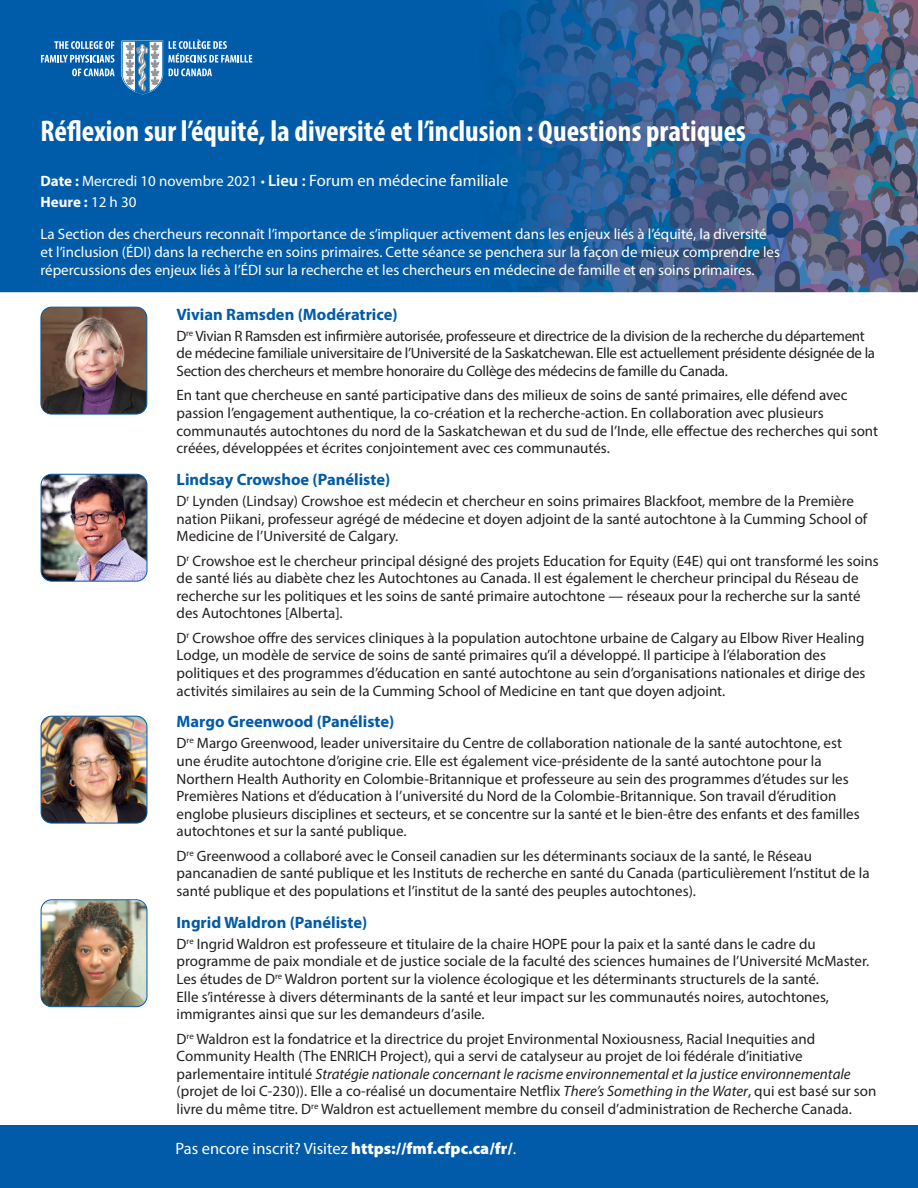
<style>
.page{position:relative;width:918px;height:1188px;background:#fff}
.page>*{position:absolute;margin:0;border:0;box-sizing:border-box;transform-origin:0 0}
.t1{font:700 condensed 30px "Myriad Pro";color:#fff}
.t2{font:16.5px "Myriad Pro";color:#fff}
.t3{font:700 16.5px "Myriad Pro";color:#015ba9}
.t4{font:15px/17.7px "Myriad Pro";color:#231f20}
.t5{font:15px/18px "Myriad Pro";color:#fff}
.t6{font:15px/17.7px "Myriad Pro";letter-spacing:-.02em;color:#231f20}
.t7{font:700 15px "Myriad Pro";color:#fff}
.s1{font-weight:700;font-size:15px}
.s2{font-size:15px}
.s3{font-weight:600}
.s4{font-weight:400}
.s5{font-style:italic}
.s6{font-weight:900}
</style>
<div class="page">
<img style="left:0;top:0;width:918px;height:293px">
<svg style="left:54px;top:41px;width:60px;height:8px"></svg>
<svg style="left:41px;top:55px;width:74px;height:8px"></svg>
<svg style="left:72px;top:69px;width:43px;height:7px"></svg>
<svg style="left:121px;top:40px;width:131px;height:54px;background:#4585ba"></svg>
<img style="left:41px;top:307px;width:106px;height:106px">
<div style="left:41px;top:307px;width:106px;height:108px;border:1px solid #015ba9;border-radius:11px"></div>
<img style="left:41px;top:474px;width:106px;height:106px">
<div style="left:41px;top:474px;width:106px;height:108px;border:1px solid #015ba9;border-radius:11px"></div>
<img style="left:41px;top:716px;width:106px;height:106px">
<div style="left:41px;top:716px;width:106px;height:108px;border:1px solid #015ba9;border-radius:11px"></div>
<img style="left:41px;top:901px;width:106px;height:106px">
<div style="left:41px;top:899px;width:106px;height:108px;border:1px solid #015ba9;border-radius:11px"></div>
<div style="left:0;top:1125px;width:918px;height:63px;background:#015ba9"></div>
<p class="t1" style="left:40px;top:113px;width:707px">Réflexion sur l’équité, la diversité et l’inclusion : Questions pratiques</p>
<p class="t2" style="left:40px;top:170px;width:469px"><span class="s1">Date :</span> <span class="s2">Mercredi 10 novembre 2021 •</span> <span class="s3">Lieu :</span> Forum en médecine familiale</p>
<p class="t7" style="left:40px;top:193px;width:98px">Heure : <span class="s4">12 h 30</span></p>
<p class="t5" style="left:40px;top:225px;width:741px">La Section des chercheurs reconnaît l’importance de s’impliquer activement dans les enjeux liés à l’équité, la diversité et l’inclusion (ÉDI) dans la recherche en soins primaires. Cette séance se penchera sur la façon de mieux comprendre les répercussions des enjeux liés à l’ÉDI sur la recherche et les chercheurs en médecine de famille et en soins primaires.</p>
<p class="t3" style="left:177px;top:303px;width:223px">Vivian Ramsden (Modératrice)</p>
<p class="t6" style="left:177px;top:327px;width:700px">D<sup>re</sup> Vivian R Ramsden est infirmière autorisée, professeure et directrice de la division de la recherche du département de médecine familiale universitaire de l’Université de la Saskatchewan. Elle est actuellement présidente désignée de la<br>Section des chercheurs et membre honoraire du Collège des médecins de famille du Canada.</p>
<p class="t4" style="left:177px;top:386px;width:703px">En tant que chercheuse en santé participative dans des milieux de soins de santé primaires, elle défend avec passion l’engagement authentique, la co-création et la recherche-action. En collaboration avec plusieurs communautés autochtones du nord de la Saskatchewan et du sud de l’Inde, elle effectue des recherches qui sont créées, développées et écrites conjointement avec ces communautés.</p>
<p class="t3" style="left:177px;top:469px;width:215px">Lindsay Crowshoe (Panéliste)</p>
<p class="t4" style="left:177px;top:492px;width:692px">D<sup>r</sup> Lynden (Lindsay) Crowshoe est médecin et chercheur en soins primaires Blackfoot, membre de la Première nation Piikani, professeur agrégé de médecine et doyen adjoint de la santé autochtone à la Cumming School of<br>Medicine de l’Université de Calgary.</p>
<p class="t4" style="left:177px;top:551px;width:704px">D<sup>r</sup> Crowshoe est le chercheur principal désigné des projets Education for Equity (E4E) qui ont transformé les soins de santé liés au diabète chez les Autochtones au Canada. Il est également le chercheur principal du Réseau de recherche sur les politiques et les soins de santé primaire autochtone — réseaux pour la recherche sur la santé des Autochtones [Alberta].</p>
<p class="t4" style="left:177px;top:629px;width:690px">D<sup>r</sup> Crowshoe offre des services cliniques à la population autochtone urbaine de Calgary au Elbow River Healing Lodge, un modèle de service de soins de santé primaires qu’il a développé. Il participe à l’élaboration des politiques et des programmes d’éducation en santé autochtone au sein d’organisations nationales et dirige des activités similaires au sein de la Cumming School of Medicine en tant que doyen adjoint.</p>
<p class="t3" style="left:177px;top:711px;width:219px">Margo Greenwood (Panéliste)</p>
<p class="t4" style="left:177px;top:734px;width:685px">D<sup>re</sup> Margo Greenwood, leader universitaire du Centre de collaboration nationale de la santé autochtone, est une érudite autochtone d’origine crie. Elle est également vice-présidente de la santé autochtone pour la Northern Health Authority en Colombie-Britannique et professeure au sein des programmes d’études sur les Premières Nations et d’éducation à l’université du Nord de la Colombie-Britannique. Son travail d’érudition englobe plusieurs disciplines et secteurs, et se concentre sur la santé et le bien-être des enfants et des familles autochtones et sur la santé publique.</p>
<p class="t4" style="left:177px;top:847px;width:695px">D<sup>re</sup> Greenwood a collaboré avec le Conseil canadien sur les déterminants sociaux de la santé, le Réseau pancanadien de santé publique et les Instituts de recherche en santé du Canada (particulièrement l’nstitut de la santé publique et des populations et l’institut de la santé des peuples autochtones).</p>
<p class="t3" style="left:177px;top:911px;width:192px">Ingrid Waldron (Panéliste)</p>
<p class="t4" style="left:177px;top:935px;width:694px">D<sup>re</sup> Ingrid Waldron est professeure et titulaire de la chaire HOPE pour la paix et la santé dans le cadre du programme de paix mondiale et de justice sociale de la faculté des sciences humaines de l’Université McMaster.<br>Les études de D<sup>re</sup> Waldron portent sur la violence écologique et les déterminants structurels de la santé.<br>Elle s’intéresse à divers déterminants de la santé et leur impact sur les communautés noires, autochtones, immigrantes ainsi que sur les demandeurs d’asile.</p>
<p class="t4" style="left:177px;top:1029px;width:701px">D<sup>re</sup> Waldron est la fondatrice et la directrice du projet Environmental Noxiousness, Racial Inequities and Community Health (The ENRICH Project), qui a servi de catalyseur au projet de loi fédérale d’initiative parlementaire intitulé <span class="s5">Stratégie nationale concernant le racisme environnemental et la justice environnementale </span>(projet de loi C-230)). Elle a co-réalisé un documentaire Netflix <span class="s5">There’s Something in the Water</span>, qui est basé sur son livre du même titre. D<sup>re</sup> Waldron est actuellement membre du conseil d’administration de Recherche Canada.</p>
<p class="t2" style="left:176px;top:1138px;width:342px">Pas encore inscrit? Visitez <span class="s6">https://fmf.cfpc.ca/fr/</span>.</p>
</div>
